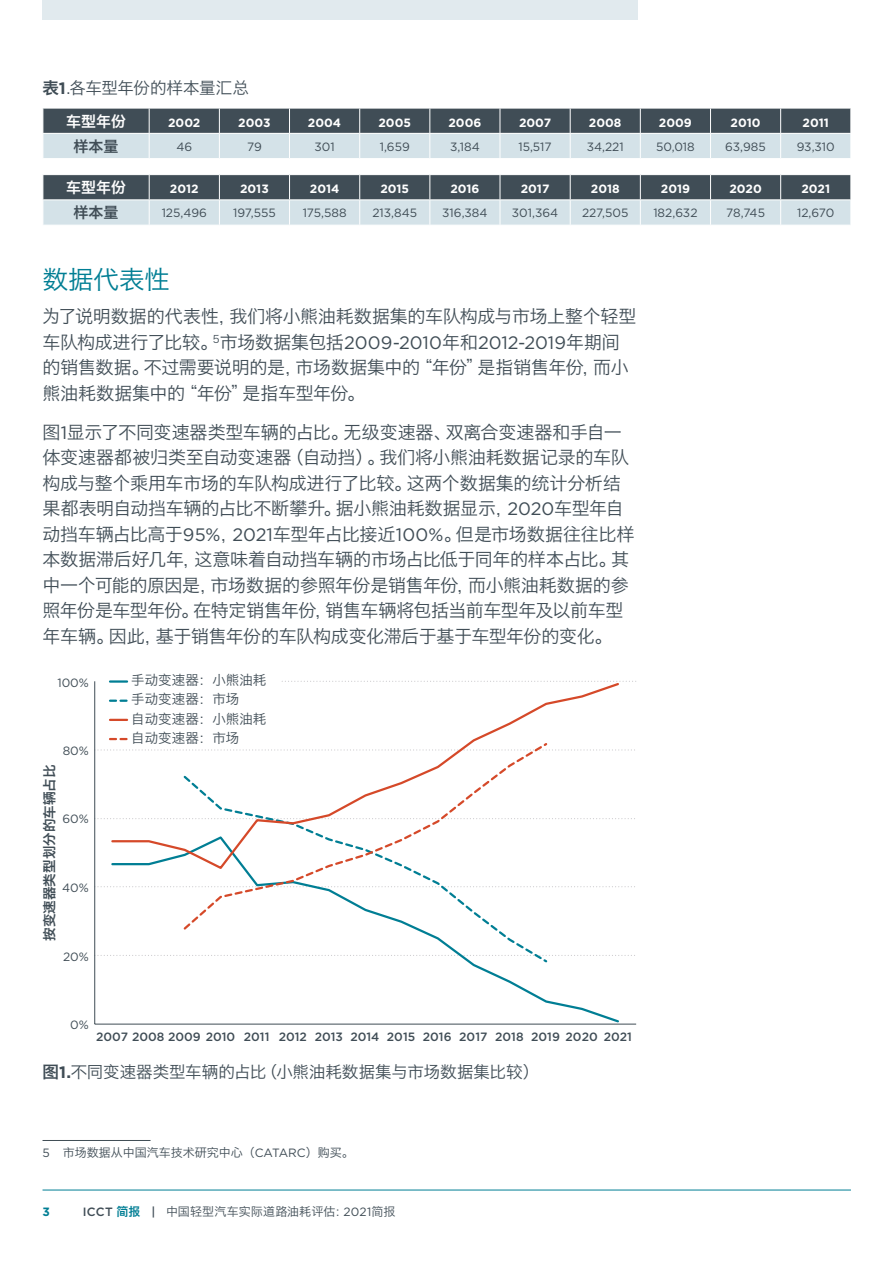
<style>
.page{position:relative;width:893px;height:1263px;background:#fff}
.page>*{position:absolute;margin:0;border:0;box-sizing:border-box;transform-origin:0 0}
.t1{font:25.5px "Hiragino Sans GB W3";color:#007e94}
.t2{font:18px/25.5px "Hiragino Sans GB W3";letter-spacing:-.015em;color:#404d56}
.t3{font:16.5px "Hiragino Sans GB W3";letter-spacing:-.01em;color:#404d56}
.t4{font:15px "Hiragino Sans GB W6";color:#fff}
.t5{font:15px "Hiragino Sans GB W6";color:#404d56}
.t6{font:13.5px/19.2px "Hiragino Sans GB W3 G Bpc EUC H";color:#404d56}
.t7{font:13.5px "Hiragino Sans GB W6 G Bpc EUC H";color:#404d56}
.t8{font:12px "Gotham";color:#404d56}
.t9{font:700 12px "Gotham";color:#fff}
.t10{font:500 12px "Gotham";color:#404d56}
.t11{font:12px "Hiragino Sans GB W3";color:#404d56}
.t12{font:700 12px "Gotham";color:#007e94}
.s1{font-family:"Hiragino Sans GB W6"}
.s2{font-family:"Gotham";font-weight:700}
.s3{font-family:"Gotham"}
.s4{font-family:"Gotham";font-weight:500}
.s5{font-family:"Hiragino Sans GB W6";color:#007e94}
</style>
<div class="page">
<hr style="left:43px;top:1190px;width:808px;height:1px;background:#007e94">
<div style="left:43px;top:0;width:595px;height:20px;background:#e1eaee"></div>
<svg style="left:43px;top:108px;width:808px;height:50px;background:#8d9aa1"></svg>
<hr style="left:43px;top:133px;width:106px;height:1px;background:#fff">
<hr style="left:149px;top:133px;width:70px;height:1px;background:#fff">
<hr style="left:219px;top:133px;width:70px;height:1px;background:#fff">
<hr style="left:289px;top:133px;width:71px;height:1px;background:#fff">
<hr style="left:360px;top:133px;width:70px;height:1px;background:#fff">
<hr style="left:430px;top:133px;width:70px;height:1px;background:#fff">
<hr style="left:500px;top:133px;width:70px;height:1px;background:#fff">
<hr style="left:570px;top:133px;width:70px;height:1px;background:#fff">
<hr style="left:640px;top:133px;width:70px;height:1px;background:#fff">
<hr style="left:710px;top:133px;width:71px;height:1px;background:#fff">
<hr style="left:781px;top:133px;width:70px;height:1px;background:#fff">
<svg style="left:43px;top:175px;width:808px;height:50px;background:#8e9ba2"></svg>
<hr style="left:43px;top:199px;width:106px;height:1px;background:#fff">
<hr style="left:149px;top:199px;width:70px;height:1px;background:#fff">
<hr style="left:219px;top:199px;width:71px;height:1px;background:#fff">
<hr style="left:290px;top:199px;width:70px;height:1px;background:#fff">
<hr style="left:360px;top:199px;width:70px;height:1px;background:#fff">
<hr style="left:430px;top:199px;width:70px;height:1px;background:#fff">
<hr style="left:500px;top:199px;width:70px;height:1px;background:#fff">
<hr style="left:570px;top:199px;width:70px;height:1px;background:#fff">
<hr style="left:640px;top:199px;width:70px;height:1px;background:#fff">
<hr style="left:710px;top:199px;width:71px;height:1px;background:#fff">
<hr style="left:781px;top:199px;width:70px;height:1px;background:#fff">
<svg style="left:95px;top:749px;width:540px;height:1px"></svg>
<svg style="left:95px;top:818px;width:540px;height:1px"></svg>
<svg style="left:95px;top:886px;width:540px;height:1px"></svg>
<svg style="left:95px;top:955px;width:540px;height:1px"></svg>
<hr style="left:94px;top:681px;width:1px;height:343px;background:#404d56">
<hr style="left:95px;top:1024px;width:541px;height:1px;background:#404d56">
<svg style="left:110px;top:886px;width:511px;height:138px"></svg>
<svg style="left:182px;top:932px;width:367px;height:32px"></svg>
<svg style="left:110px;top:681px;width:511px;height:185px"></svg>
<svg style="left:182px;top:741px;width:367px;height:191px"></svg>
<hr style="left:110px;top:680px;width:17px;height:3px;background:#007e94">
<svg style="left:110px;top:699px;width:17px;height:3px"></svg>
<svg style="left:110px;top:719px;width:17px;height:2px"></svg>
<svg style="left:110px;top:738px;width:17px;height:2px"></svg>
<hr style="left:43px;top:1140px;width:108px;height:1px;background:#404d56">
<p class="t3" style="left:43px;top:78px;width:208px"><span class="s1">表</span><span class="s2">1</span><span class="s3">.</span>各车型年份的样本量汇总</p>
<p class="t4" style="left:66px;top:111px;width:61px">车型年份</p>
<p class="t9" style="left:168px;top:114px;width:34px">2002</p>
<p class="t9" style="left:238px;top:114px;width:34px">2003</p>
<p class="t9" style="left:308px;top:114px;width:35px">2004</p>
<p class="t9" style="left:378px;top:114px;width:34px">2005</p>
<p class="t9" style="left:448px;top:114px;width:34px">2006</p>
<p class="t9" style="left:519px;top:114px;width:34px">2007</p>
<p class="t9" style="left:589px;top:114px;width:34px">2008</p>
<p class="t9" style="left:659px;top:114px;width:34px">2009</p>
<p class="t9" style="left:731px;top:114px;width:31px">2010</p>
<p class="t9" style="left:803px;top:114px;width:28px">2011</p>
<p class="t5" style="left:74px;top:136px;width:46px">样本量</p>
<p class="t8" style="left:176px;top:139px;width:17px">46</p>
<p class="t8" style="left:247px;top:139px;width:16px">79</p>
<p class="t8" style="left:315px;top:139px;width:22px">301</p>
<p class="t8" style="left:380px;top:139px;width:32px">1,659</p>
<p class="t8" style="left:450px;top:139px;width:31px">3,184</p>
<p class="t8" style="left:518px;top:139px;width:35px">15,517</p>
<p class="t8" style="left:587px;top:139px;width:39px">34,221</p>
<p class="t8" style="left:656px;top:139px;width:40px">50,018</p>
<p class="t8" style="left:725px;top:139px;width:42px">63,985</p>
<p class="t8" style="left:797px;top:139px;width:40px">93,310</p>
<p class="t4" style="left:66px;top:178px;width:61px">车型年份</p>
<p class="t9" style="left:170px;top:181px;width:30px">2012</p>
<p class="t9" style="left:240px;top:181px;width:30px">2013</p>
<p class="t9" style="left:310px;top:181px;width:31px">2014</p>
<p class="t9" style="left:380px;top:181px;width:30px">2015</p>
<p class="t9" style="left:450px;top:181px;width:31px">2016</p>
<p class="t9" style="left:521px;top:181px;width:30px">2017</p>
<p class="t9" style="left:591px;top:181px;width:30px">2018</p>
<p class="t9" style="left:661px;top:181px;width:31px">2019</p>
<p class="t9" style="left:729px;top:181px;width:34px">2020</p>
<p class="t9" style="left:801px;top:181px;width:30px">2021</p>
<p class="t5" style="left:74px;top:203px;width:46px">样本量</p>
<p class="t8" style="left:162px;top:205px;width:47px">125,496</p>
<p class="t8" style="left:233px;top:205px;width:44px">197,555</p>
<p class="t8" style="left:303px;top:205px;width:45px">175,588</p>
<p class="t8" style="left:372px;top:205px;width:46px">213,845</p>
<p class="t8" style="left:442px;top:205px;width:47px">316,384</p>
<p class="t8" style="left:512px;top:205px;width:48px">301,364</p>
<p class="t8" style="left:582px;top:205px;width:48px">227,505</p>
<p class="t8" style="left:653px;top:205px;width:46px">182,632</p>
<p class="t8" style="left:726px;top:205px;width:40px">78,745</p>
<p class="t8" style="left:797px;top:205px;width:39px">12,670</p>
<h1 class="t1" style="left:43px;top:264px;width:129px">数据代表性</h1>
<p class="t2" style="left:43px;top:303px;width:595px">为了说明数据的代表性，我们将小熊油耗数据集的车队构成与市场上整个轻型车队构成进行了比较。<sup>5</sup>市场数据集包括<span class="s3">2009-2010</span>年和<span class="s3">2012-2019</span>年期间的销售数据。不过需要说明的是，市场数据集中的“年份”是指销售年份，而小熊油耗数据集中的“年份”是指车型年份。</p>
<p class="t2" style="left:43px;top:419px;width:593px">图<span class="s3">1</span>显示了不同变速器类型车辆的占比。无级变速器、双离合变速器和手自一体变速器都被归类至自动变速器（自动挡）。我们将小熊油耗数据记录的车队构成与整个乘用车市场的车队构成进行了比较。这两个数据集的统计分析结果都表明自动挡车辆的占比不断攀升。据小熊油耗数据显示，<span class="s3">2020</span>车型年自动挡车辆占比高于<span class="s3">95%</span>，<span class="s3">2021</span>车型年占比接近<span class="s3">100%</span>。但是市场数据往往比样本数据滞后好几年，这意味着自动挡车辆的市场占比低于同年的样本占比。其中一个可能的原因是，市场数据的参照年份是销售年份，而小熊油耗数据的参照年份是车型年份。在特定销售年份，销售车辆将包括当前车型年及以前车型年车辆。因此，基于销售年份的车队构成变化滞后于基于车型年份的变化。</p>
<p class="t8" style="left:57px;top:674px;width:33px">100%</p>
<p class="t8" style="left:63px;top:743px;width:28px">80%</p>
<p class="t7" style="left:40px;top:941px;width:177px;rotate:-90deg">按变速器类型划分的车辆占比</p>
<p class="t8" style="left:63px;top:811px;width:28px">60%</p>
<p class="t8" style="left:62px;top:880px;width:28px">40%</p>
<p class="t8" style="left:63px;top:949px;width:27px">20%</p>
<p class="t6" style="left:131px;top:670px;width:137px">手动变速器：小熊油耗手动变速器：市场<br>自动变速器：小熊油耗自动变速器：市场</p>
<p class="t8" style="left:70px;top:1017px;width:20px">0%</p>
<p class="t10" style="left:96px;top:1029px;width:537px">2007 2008 2009 2010 2011 2012 2013 2014 2015 2016 2017 2018 2019 2020 2021</p>
<p class="t3" style="left:43px;top:1062px;width:498px"><span class="s1">图</span><span class="s2">1.</span>不同变速器类型车辆的占比（小熊油耗数据集与市场数据集比较）</p>
<p class="t11" style="left:43px;top:1145px;width:313px"><span class="s3">5</span> 市场数据从中国汽车技术研究中心（<span class="s3">CATARC</span>）购买。</p>
<p class="t12" style="left:43px;top:1203px;width:9px">3</p>
<p class="t11" style="left:83px;top:1204px;width:314px"><span class="s4">ICCT</span> <span class="s5">简报</span> <span class="s4">|</span> 中国轻型汽车实际道路油耗评估：<span class="s3">2021</span>简报</p>
</div>
